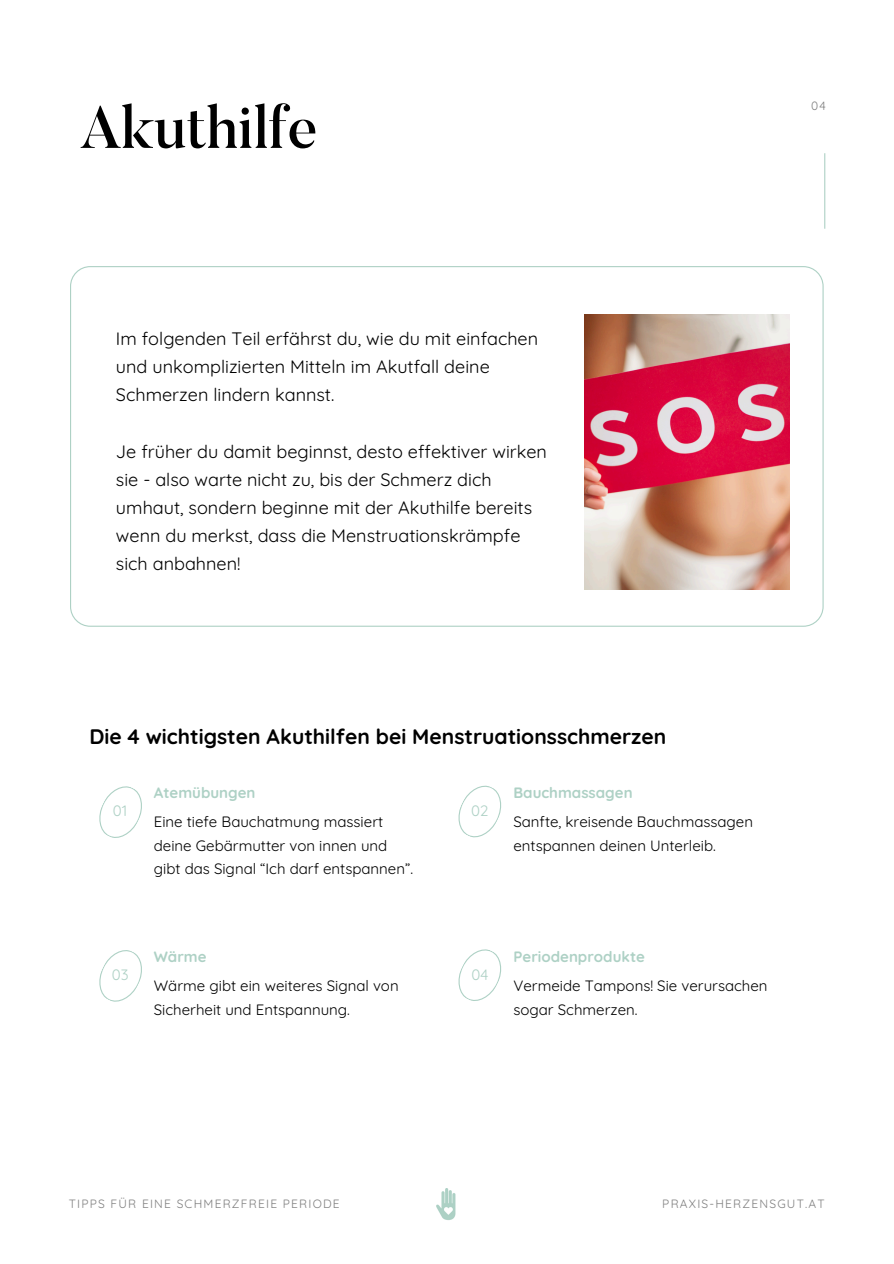
<style>
.page{position:relative;width:894px;height:1264px;background:#fff}
.page>*{position:absolute;margin:0;border:0;box-sizing:border-box;transform-origin:0 0}
.t1{font:500 60px "Butler";color:#000}
.t2{font:700 21px "Quicksand";color:#000}
.t3{font:18px/28.2px "Quicksand";color:#000}
.t4{font:15px/23.7px "Quicksand";color:#000}
.t5{font:700 15px "Quicksand";color:#aed1c5}
.t6{font:15px "Quicksand";color:#aed1c5}
.t7{font:12px "Quicksand";letter-spacing:.1em;color:#7f7f7f}
</style>
<div class="page">
<svg style="left:70px;top:266px;width:753px;height:360px"></svg>
<img style="left:584px;top:314px;width:205px;height:275px">
<svg style="left:99px;top:786px;width:43px;height:52px"></svg>
<svg style="left:458px;top:785px;width:44px;height:53px"></svg>
<svg style="left:99px;top:950px;width:43px;height:52px"></svg>
<svg style="left:458px;top:949px;width:44px;height:52px"></svg>
<hr style="left:824px;top:153px;width:1px;height:76px;background:#aed1c5">
<img style="left:436px;top:1188px;width:20px;height:32px">
<p class="t1" style="left:80px;top:104px;width:239px">Akuthilfe</p>
<p class="t7" style="left:811px;top:98px;width:16px">04</p>
<h3 class="t3" style="left:116px;top:324px;width:423px">Im folgenden Teil erfährst du, wie du mit einfachen und unkomplizierten Mitteln im Akutfall deine<br>Schmerzen lindern kannst.</h3>
<p class="t3" style="left:116px;top:437px;width:432px">Je früher du damit beginnst, desto effektiver wirken sie - also warte nicht zu, bis der Schmerz dich umhaut, sondern beginne mit der Akuthilfe bereits wenn du merkst, dass die Menstruationskrämpfe sich anbahnen!</p>
<h2 class="t2" style="left:89px;top:723px;width:578px">Die 4 wichtigsten Akuthilfen bei Menstruationsschmerzen</h2>
<h4 class="t6" style="left:113px;top:801px;width:16px">01</h4>
<h5 class="t5" style="left:154px;top:783px;width:103px">Atemübungen</h5>
<h3 class="t4" style="left:154px;top:809px;width:261px">Eine tiefe Bauchatmung massiert deine Gebärmutter von innen und gibt das Signal “Ich darf entspannen”.</h3>
<h4 class="t6" style="left:112px;top:965px;width:18px">03</h4>
<h5 class="t5" style="left:154px;top:947px;width:54px">Wärme</h5>
<p class="t4" style="left:154px;top:973px;width:246px">Wärme gibt ein weiteres Signal von<br>Sicherheit und Entspannung.</p>
<h4 class="t6" style="left:471px;top:801px;width:19px">02</h4>
<h5 class="t5" style="left:513px;top:783px;width:121px">Bauchmassagen</h5>
<p class="t4" style="left:513px;top:809px;width:241px">Sanfte, kreisende Bauchmassagen entspannen deinen Unterleib.</p>
<h4 class="t6" style="left:471px;top:965px;width:18px">04</h4>
<h5 class="t5" style="left:513px;top:947px;width:133px">Periodenprodukte</h5>
<p class="t4" style="left:513px;top:973px;width:255px">Vermeide Tampons! Sie verursachen sogar Schmerzen.</p>
<p class="t7" style="left:69px;top:1196px;width:272px">TIPPS FÜR EINE SCHMERZFREIE PERIODE</p>
<p class="t7" style="left:662px;top:1196px;width:164px">PRAXIS-HERZENSGUT.AT</p>
</div>
